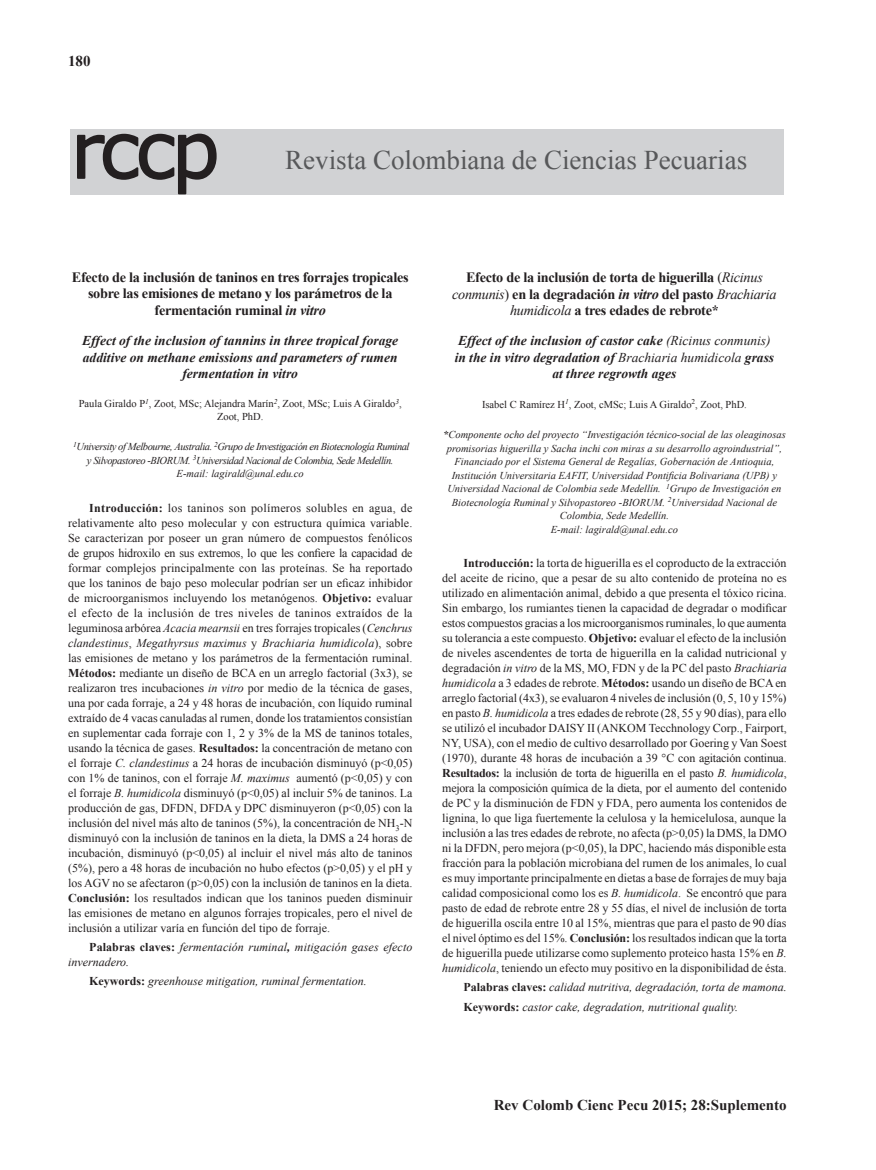
<style>
.page{position:relative;width:876px;height:1170px;background:#fff}
.page>*{position:absolute;margin:0;border:0;box-sizing:border-box;transform-origin:0 0}
.t1{font:27px "Times New Roman";color:#57585a}
.t2{font:700 15px "Times New Roman";color:#231f20}
.t3{font:700 14.25px/16.5px "Times New Roman";letter-spacing:-.02em;color:#231f20;text-align:center}
.t4{font:italic 700 13.5px/16.5px "Times New Roman";color:#231f20;text-align:center}
.t5{font:12px/15px "Times New Roman";color:#231f20;text-align:justify}
.t6{font:italic 12px/15px "Times New Roman";color:#231f20}
.t7{font:italic 10.5px/13.5px "Times New Roman";color:#231f20;text-align:center}
.t8{font:italic 10.5px/13.5px "Times New Roman";letter-spacing:-.04em;color:#231f20;text-align:center}
.t9{font:10.5px/12.6px "Times New Roman";color:#231f20;text-align:center}
.s1{font-style:italic}
.s2{font-weight:700}
.s3{font-weight:700;font-style:normal}
.s4{font-weight:400}
.s5{font-weight:400;font-style:italic}
</style>
<div class="page">
<div style="left:71px;top:129px;width:713px;height:66px;background:#d1d2d4"></div>
<svg style="left:77px;top:133px;width:140px;height:62px"></svg>
<p class="t2" style="left:68px;top:50px;width:24px">180</p>
<h1 class="t1" style="left:285px;top:141px;width:463px">Revista Colombiana de Ciencias Pecuarias</h1>
<p class="t3" style="left:72px;top:268px;width:338px">Efecto de la inclusión de taninos en tres forrajes tropicales sobre las emisiones de metano y los parámetros de la fermentación ruminal <span class="s1">in vitro</span></p>
<p class="t4" style="left:82px;top:332px;width:317px">Effect of the inclusion of tannins in three tropical forage additive on methane emissions and parameters of rumen fermentation in vitro</p>
<p class="t9" style="left:79px;top:397px;width:325px">Paula Giraldo P<sup>1</sup>, Zoot, MSc; Alejandra Marín<sup>2</sup>, Zoot, MSc; Luis A Giraldo<sup>3</sup>,<br>Zoot, PhD.</p>
<p class="t8" style="left:73px;top:440px;width:338px"><sup>1</sup>University of Melbourne, Australia. <sup>2</sup>Grupo de Investigación en Biotecnología Ruminal y Silvopastoreo -BIORUM. <sup>3</sup>Universidad Nacional de Colombia, Sede Medellín.<br>E-mail: lagirald@unal.edu.co</p>
<p class="t5" style="left:68px;top:499px;width:346px;text-indent:21px"><span class="s2">Introducción:</span> los taninos son polímeros solubles en agua, de relativamente alto peso molecular y con estructura química variable.<br>Se caracterizan por poseer un gran número de compuestos fenólicos de grupos hidroxilo en sus extremos, lo que les confiere la capacidad de formar complejos principalmente con las proteínas. Se ha reportado que los taninos de bajo peso molecular podrían ser un eficaz inhibidor de microorganismos incluyendo los metanógenos. <span class="s2">Objetivo:</span> evaluar el efecto de la inclusión de tres niveles de taninos extraídos de la leguminosa arbórea <span class="s1">Acacia mearnsii</span> en tres forrajes tropicales (<span class="s1">Cenchrus clandestinus</span>, <span class="s1">Megathyrsus maximus</span> y <span class="s1">Brachiaria humidicola</span>), sobre las emisiones de metano y los parámetros de la fermentación ruminal.<br><span class="s2">Métodos:</span> mediante un diseño de BCA en un arreglo factorial (3x3), se realizaron tres incubaciones <span class="s1">in vitro</span> por medio de la técnica de gases, una por cada forraje, a 24 y 48 horas de incubación, con líquido ruminal extraído de 4 vacas canuladas al rumen, donde los tratamientos consistían en suplementar cada forraje con 1, 2 y 3% de la MS de taninos totales, usando la técnica de gases. <span class="s2">Resultados:</span> la concentración de metano con el forraje <span class="s1">C. clandestinus</span> a 24 horas de incubación disminuyó (p&lt;0,05) con 1% de taninos, con el forraje <span class="s1">M. maximus</span> aumentó (p&lt;0,05) y con el forraje <span class="s1">B. humidicola</span> disminuyó (p&lt;0,05) al incluir 5% de taninos. La producción de gas, DFDN, DFDA y DPC disminuyeron (p&lt;0,05) con la inclusión del nivel más alto de taninos (5%), la concentración de NH<sub>3</sub>-N disminuyó con la inclusión de taninos en la dieta, la DMS a 24 horas de incubación, disminuyó (p&lt;0,05) al incluir el nivel más alto de taninos (5%), pero a 48 horas de incubación no hubo efectos (p&gt;0,05) y el pH y los AGV no se afectaron (p&gt;0,05) con la inclusión de taninos en la dieta.<br><span class="s2">Conclusión:</span> los resultados indican que los taninos pueden disminuir las emisiones de metano en algunos forrajes tropicales, pero el nivel de inclusión a utilizar varía en función del tipo de forraje.</p>
<p class="t6" style="left:68px;top:939px;width:346px;text-indent:21px"><span class="s3">Palabras claves:</span> fermentación ruminal<span class="s2">,</span> mitigación gases efecto invernadero.</p>
<p class="t6" style="left:89px;top:973px;width:279px"><span class="s3">Keywords:</span> greenhouse mitigation, ruminal fermentation.</p>
<p class="t3" style="left:452px;top:269px;width:326px">Efecto de la inclusión de torta de higuerilla <span class="s4">(</span><span class="s5">Ricinus conmunis</span><span class="s4">)</span> en la degradación <span class="s1">in vitro</span> del pasto <span class="s5">Brachiaria humidicola</span> a tres edades de rebrote*</p>
<p class="t4" style="left:455px;top:332px;width:321px">Effect of the inclusion of castor cake <span class="s4">(Ricinus conmunis) </span>in the in vitro degradation of <span class="s4">Brachiaria humidicola</span> grass at three regrowth ages</p>
<p class="t9" style="left:482px;top:397px;width:266px">Isabel C Ramírez H<sup>1</sup>, Zoot, cMSc; Luis A Giraldo<sup>2</sup>, Zoot, PhD.</p>
<p class="t7" style="left:443px;top:427px;width:344px"><span class="s2">*</span>Componente ocho del proyecto “Investigación técnico-social de las oleaginosas promisorias higuerilla y Sacha inchi con miras a su desarrollo agroindustrial”, Financiado por el Sistema General de Regalías, Gobernación de Antioquia, Institución Universitaria EAFIT, Universidad Pontificia Bolivariana (UPB) y Universidad Nacional de Colombia sede Medellín. <sup>1</sup>Grupo de Investigación en Biotecnología Ruminal y Silvopastoreo -BIORUM. <sup>2</sup>Universidad Nacional de Colombia, Sede Medellín.<br>E-mail: lagirald@unal.edu.co</p>
<p class="t5" style="left:442px;top:555px;width:346px;text-indent:21px"><span class="s2">Introducción:</span> la torta de higuerilla es el coproducto de la extracción del aceite de ricino, que a pesar de su alto contenido de proteína no es utilizado en alimentación animal, debido a que presenta el tóxico ricina.<br>Sin embargo, los rumiantes tienen la capacidad de degradar o modificar estos compuestos gracias a los microorganismos ruminales, lo que aumenta su tolerancia a este compuesto. <span class="s2">Objetivo:</span> evaluar el efecto de la inclusión de niveles ascendentes de torta de higuerilla en la calidad nutricional y degradación <span class="s1">in vitro</span> de la MS, MO, FDN y de la PC del pasto <span class="s1">Brachiaria humidicola</span> a 3 edades de rebrote. <span class="s2">Métodos:</span> usando un diseño de BCA en arreglo factorial (4x3), se evaluaron 4 niveles de inclusión (0, 5, 10 y 15%) en pasto <span class="s1">B. humidicola</span> a tres edades de rebrote (28, 55 y 90 días), para ello se utilizó el incubador DAISY II (ANKOM Tecchnology Corp., Fairport, NY, USA), con el medio de cultivo desarrollado por Goering y Van Soest (1970), durante 48 horas de incubación a 39 °C con agitación continua.<br><span class="s2">Resultados:</span> la inclusión de torta de higuerilla en el pasto <span class="s1">B. humidicola</span>, mejora la composición química de la dieta, por el aumento del contenido de PC y la disminución de FDN y FDA, pero aumenta los contenidos de lignina, lo que liga fuertemente la celulosa y la hemicelulosa, aunque la inclusión a las tres edades de rebrote, no afecta (p&gt;0,05) la DMS, la DMO ni la DFDN, pero mejora (p&lt;0,05), la DPC, haciendo más disponible esta fracción para la población microbiana del rumen de los animales, lo cual es muy importante principalmente en dietas a base de forrajes de muy baja calidad composicional como los es <span class="s1">B. humidicola</span>. Se encontró que para pasto de edad de rebrote entre 28 y 55 días, el nivel de inclusión de torta de higuerilla oscila entre 10 al 15%, mientras que para el pasto de 90 días el nivel óptimo es del 15%. <span class="s2">Conclusión:</span> los resultados indican que la torta de higuerilla puede utilizarse como suplemento proteico hasta 15% en <span class="s1">B. humidicola</span>, teniendo un efecto muy positivo en la disponibilidad de ésta.</p>
<p class="t6" style="left:463px;top:977px;width:325px;line-height:19.2px"><span class="s3">Palabras claves:</span> calidad nutritiva, degradación, torta de mamona.<br><span class="s3">Keywords:</span> castor cake, degradation, nutritional quality.</p>
<p class="t2" style="left:494px;top:1093px;width:294px">Rev Colomb Cienc Pecu 2015; 28:Suplemento</p>
</div>
